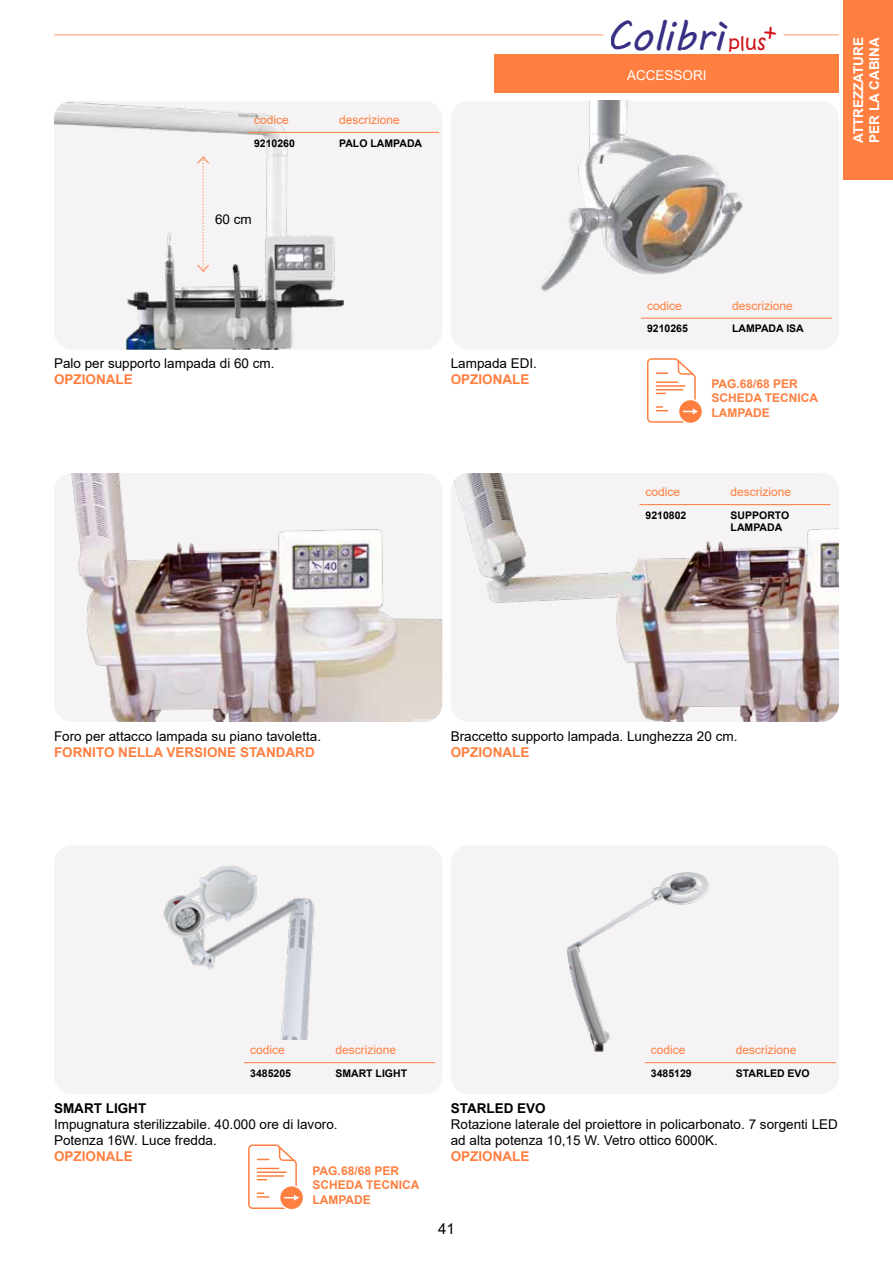
<style>
.page{position:relative;width:893px;height:1263px;background:#fff}
.page>*{position:absolute;margin:0;border:0;box-sizing:border-box;transform-origin:0 0}
.t1{font:41.25px "MV Boli";color:#373084}
.t2{font:19.05px "Kristen ITC";color:#d11317}
.t3{font:15px "Arial";color:#000}
.t4{font:13.5px/16.2px "Arial";color:#000}
.t5{font:700 13.5px "Arial";color:#ff7f40}
.t6{font:700 13.5px/16.2px "Arial";color:#fff}
.t7{font:700 13.5px "Arial";color:#000}
.t8{font:13.5px "Arial";color:#fff}
.t9{font:12px "Arial";color:#ff7f40}
.t10{font:700 12px/14.4px "Arial";color:#fd8040}
.t11{font:700 10.5px/12.6px "Arial";color:#000}
</style>
<div class="page">
<div style="left:451px;top:101px;width:388px;height:249px;background:#f2efef;border-radius:18px"></div>
<div style="left:54px;top:845px;width:388px;height:249px;background:#f2efef;border-radius:18px"></div>
<div style="left:451px;top:845px;width:388px;height:249px;background:#f2efef;border-radius:18px"></div>
<div style="left:843px;top:0;width:50px;height:180px;background:#ff7f40"></div>
<img style="left:163px;top:866px;width:152px;height:173px">
<img style="left:54px;top:473px;width:388px;height:249px">
<img style="left:54px;top:101px;width:385px;height:249px">
<img style="left:451px;top:473px;width:388px;height:249px">
<img style="left:566px;top:872px;width:182px;height:192px">
<img style="left:541px;top:101px;width:207px;height:217px">
<hr style="left:641px;top:318px;width:191px;height:1px;background:#ff7f40">
<hr style="left:244px;top:1062px;width:191px;height:1px;background:#ff7f40">
<div style="left:495px;top:54px;width:344px;height:38px;background:#ff7f40"></div>
<hr style="left:248px;top:132px;width:191px;height:1px;background:#ff7f40">
<svg style="left:195px;top:155px;width:16px;height:118px"></svg>
<hr style="left:54px;top:34px;width:549px;height:1px;background:#ff7f40">
<hr style="left:784px;top:34px;width:55px;height:1px;background:#ff7f40">
<hr style="left:639px;top:504px;width:191px;height:1px;background:#ff7f40">
<hr style="left:645px;top:1062px;width:191px;height:1px;background:#ff7f40">
<svg style="left:647px;top:358px;width:55px;height:65px"></svg>
<svg style="left:248px;top:1144px;width:55px;height:65px"></svg>
<p class="t9" style="left:254px;top:112px;width:36px">codice</p>
<p class="t9" style="left:339px;top:112px;width:62px">descrizione</p>
<p class="t11" style="left:254px;top:137px;width:42px">9210260</p>
<p class="t11" style="left:339px;top:137px;width:85px">PALO LAMPADA</p>
<p class="t4" style="left:215px;top:211px;width:38px">60 cm</p>
<p class="t4" style="left:54px;top:355px;width:222px">Palo per supporto lampada di 60 cm.</p>
<p class="t5" style="left:54px;top:370px;width:80px">OPZIONALE</p>
<p class="t4" style="left:451px;top:355px;width:88px">Lampada EDI.</p>
<p class="t5" style="left:451px;top:370px;width:80px">OPZIONALE</p>
<h1 class="t1" style="left:606px;top:7px;width:173px">Colibrì <sup>+</sup></h1>
<h2 class="t2" style="left:728px;top:30px;width:39px">plus</h2>
<p class="t8" style="left:627px;top:66px;width:81px">ACCESSORI</p>
<p class="t6" style="left:850px;top:143px;width:107px;rotate:-90deg">ATTREZZATURE<br>PER LA CABINA</p>
<p class="t9" style="left:647px;top:297px;width:36px">codice</p>
<p class="t9" style="left:732px;top:297px;width:62px">descrizione</p>
<p class="t11" style="left:647px;top:322px;width:42px">9210265</p>
<p class="t11" style="left:732px;top:322px;width:73px">LAMPADA ISA</p>
<p class="t10" style="left:711px;top:377px;width:108px">PAG.68/68 PER<br>SCHEDA TECNICA<br>LAMPADE</p>
<p class="t9" style="left:645px;top:484px;width:36px">codice</p>
<p class="t9" style="left:731px;top:484px;width:62px">descrizione</p>
<p class="t11" style="left:645px;top:509px;width:42px">9210802</p>
<p class="t11" style="left:731px;top:509px;width:60px">SUPPORTO<br>LAMPADA</p>
<p class="t4" style="left:54px;top:728px;width:269px">Foro per attacco lampada su piano tavoletta.</p>
<p class="t5" style="left:54px;top:742px;width:262px">FORNITO NELLA VERSIONE STANDARD</p>
<p class="t4" style="left:451px;top:728px;width:288px">Braccetto supporto lampada. Lunghezza 20 cm.</p>
<p class="t5" style="left:451px;top:742px;width:80px">OPZIONALE</p>
<p class="t9" style="left:250px;top:1042px;width:36px">codice</p>
<p class="t9" style="left:335px;top:1042px;width:62px">descrizione</p>
<p class="t11" style="left:250px;top:1067px;width:42px">3485205</p>
<p class="t11" style="left:335px;top:1067px;width:73px">SMART LIGHT</p>
<p class="t7" style="left:54px;top:1098px;width:94px">SMART LIGHT</p>
<p class="t4" style="left:54px;top:1116px;width:285px">Impugnatura sterilizzabile. 40.000 ore di lavoro.<br>Potenza 16W. Luce fredda.</p>
<p class="t5" style="left:54px;top:1147px;width:80px">OPZIONALE</p>
<p class="t10" style="left:313px;top:1163px;width:108px">PAG.68/68 PER<br>SCHEDA TECNICA<br>LAMPADE</p>
<p class="t9" style="left:651px;top:1042px;width:36px">codice</p>
<p class="t9" style="left:736px;top:1042px;width:62px">descrizione</p>
<p class="t11" style="left:651px;top:1067px;width:42px">3485129</p>
<p class="t11" style="left:736px;top:1067px;width:75px">STARLED EVO</p>
<p class="t7" style="left:451px;top:1098px;width:97px">STARLED EVO</p>
<p class="t4" style="left:451px;top:1116px;width:389px">Rotazione laterale del proiettore in policarbonato. 7 sorgenti LED ad alta potenza 10,15 W. Vetro ottico 6000K.</p>
<p class="t5" style="left:451px;top:1147px;width:80px">OPZIONALE</p>
<p class="t3" style="left:438px;top:1218px;width:18px">41</p>
</div>
